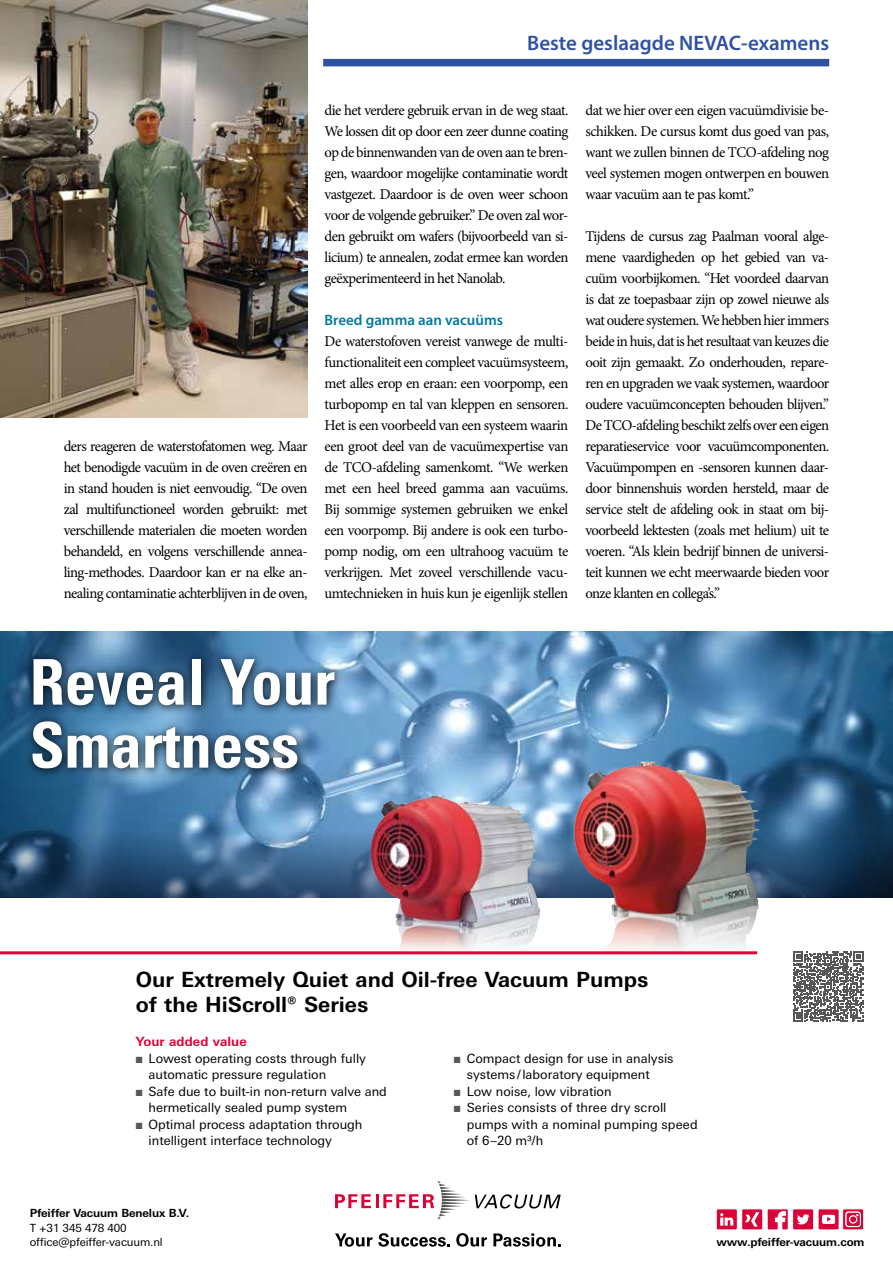
<style>
.page{position:relative;width:893px;height:1263px;background:#fff}
.page>*{position:absolute;margin:0;border:0;box-sizing:border-box;transform-origin:0 0}
.t1{font:700 condensed 63px/63px "Univers LT";color:#fff}
.t2{font:700 21px/25.5px "Univers Next W1 G";color:#000}
.t3{font:600 21px "Myriad Pro";color:#2f52a0}
.t4{font:15px/21px "Minion Pro";letter-spacing:-.04em;color:#000;text-align:justify}
.t5{font:600 15px "Myriad Pro";color:#0079a1}
.t6{font:12.75px/16.5px "Univers Next W1 G";color:#000}
.t7{font:700 12.75px "Univers Next W1 G";letter-spacing:.01em;color:#d80437}
.t8{font:700 11.25px "Univers Next W1 G";letter-spacing:-.01em;color:#000}
.t9{font:11.25px/14.2px "Univers Next W1 G";letter-spacing:-.01em;color:#000}
.s1{color:#575756}
</style>
<div class="page">
<div style="left:323px;top:59px;width:506px;height:7px;background:#2f52a0"></div>
<img style="left:0;top:631px;width:893px;height:200px">
<div style="left:24px;top:651px;width:321px;height:128px;background:#000;opacity:.9"></div>
<svg style="left:0;top:831px;width:893px;height:66px;background:#30557a"></svg>
<svg style="left:335px;top:1194px;width:36px;height:14px"></svg>
<hr style="left:376px;top:1194px;width:3px;height:14px;background:#d80437">
<svg style="left:383px;top:1181px;width:178px;height:38px"></svg>
<svg style="left:335px;top:1233px;width:37px;height:14px"></svg>
<svg style="left:378px;top:1233px;width:72px;height:14px"></svg>
<svg style="left:456px;top:1233px;width:31px;height:14px"></svg>
<svg style="left:493px;top:1233px;width:68px;height:14px"></svg>
<svg style="left:843px;top:1209px;width:21px;height:21px"></svg>
<div style="left:842px;top:1208px;width:22px;height:22px;border:1px solid #fff;border-radius:2px"></div>
<svg style="left:845px;top:1211px;width:16px;height:16px"></svg>
<svg style="left:847px;top:1213px;width:13px;height:13px"></svg>
<div style="left:793px;top:1209px;width:21px;height:21px;background:#d80437;border-radius:2px"></div>
<div style="left:792px;top:1208px;width:22px;height:22px;border:1px solid #fff;border-radius:2px"></div>
<svg style="left:797px;top:1214px;width:12px;height:11px"></svg>
<svg style="left:767px;top:1208px;width:22px;height:22px"></svg>
<div style="left:716px;top:1209px;width:21px;height:21px;background:#d80437;border-radius:2px"></div>
<div style="left:716px;top:1208px;width:22px;height:22px;border:1px solid #fff;border-radius:2px"></div>
<svg style="left:720px;top:1213px;width:13px;height:12px"></svg>
<div style="left:742px;top:1209px;width:21px;height:21px;background:#d80437;border-radius:2px"></div>
<div style="left:741px;top:1208px;width:22px;height:22px;border:1px solid #fff;border-radius:2px"></div>
<svg style="left:745px;top:1212px;width:14px;height:14px"></svg>
<div style="left:818px;top:1209px;width:21px;height:21px;background:#d80437;border-radius:2px"></div>
<div style="left:818px;top:1208px;width:21px;height:22px;border:1px solid #fff;border-radius:2px"></div>
<svg style="left:822px;top:1215px;width:13px;height:9px"></svg>
<svg style="left:850px;top:1214px;width:8px;height:8px"></svg>
<svg style="left:793px;top:951px;width:70px;height:71px"></svg>
<img style="left:573px;top:762px;width:187px;height:153px">
<svg style="left:604px;top:915px;width:154px;height:39px"></svg>
<img style="left:369px;top:795px;width:171px;height:131px">
<svg style="left:398px;top:926px;width:139px;height:24px"></svg>
<hr style="left:0;top:951px;width:757px;height:3px;background:#d80437">
<img style="left:0;top:0;width:307px;height:417px">
<h2 class="t3" style="left:527px;top:30px;width:303px">Beste geslaagde NEVAC-examens</h2>
<p class="t4" style="left:64px;top:435px;width:245px">ders reageren de waterstofatomen weg. Maar het benodigde vacuüm in de oven creëren en in stand houden is niet eenvoudig. “De oven zal multifunctioneel worden gebruikt: met verschillende materialen die moeten worden behandeld, en volgens verschillende annea&shy;ling-methodes. Daardoor kan er na elke an&shy;nealing contaminatie achterblijven in de oven,</p>
<p class="t4" style="left:325px;top:99px;width:245px">die het verdere gebruik ervan in de weg staat.<br>We lossen dit op door een zeer dunne coating op de binnenwanden van de oven aan te bren&shy;gen, waardoor mogelijke contaminatie wordt vastgezet. Daardoor is de oven weer schoon voor de volgende gebruiker.” De oven zal wor&shy;den gebruikt om wafers (bijvoorbeeld van si&shy;licium) te annealen, zodat ermee kan worden geëxperimenteerd in het Nanolab.</p>
<p class="t5" style="left:325px;top:310px;width:180px">Breed gamma aan vacuüms</p>
<p class="t4" style="left:325px;top:330px;width:245px">De waterstofoven vereist vanwege de multi&shy;functionaliteit een compleet vacuümsysteem, met alles erop en eraan: een voorpomp, een turbopomp en tal van kleppen en sensoren.<br>Het is een voorbeeld van een systeem waarin een groot deel van de vacuümexpertise van de TCO-afdeling samenkomt. “We werken met een heel breed gamma aan vacuüms.<br>Bij sommige systemen gebruiken we enkel een voorpomp. Bij andere is ook een turbo&shy;pomp nodig, om een ultrahoog vacuüm te verkrijgen. Met zoveel verschillende vacu&shy;ümtechnieken in huis kun je eigenlijk stellen</p>
<p class="t4" style="left:585px;top:99px;width:245px">dat we hier over een eigen vacuümdivisie be&shy;schikken. De cursus komt dus goed van pas, want we zullen binnen de TCO-afdeling nog veel systemen mogen ontwerpen en bouwen waar vacuüm aan te pas komt.”</p>
<p class="t4" style="left:585px;top:225px;width:245px">Tijdens de cursus zag Paalman vooral alge&shy;mene vaardigheden op het gebied van va&shy;cuüm voorbijkomen. “Het voordeel daarvan is dat ze toepasbaar zijn op zowel nieuwe als wat oudere systemen. We hebben hier immers beide in huis, dat is het resultaat van keuzes die ooit zijn gemaakt. Zo onderhouden, repare&shy;ren en upgraden we vaak systemen, waardoor oudere vacuümconcepten behouden blijven.” De TCO-afdeling beschikt zelfs over een eigen reparatieservice voor vacuümcomponenten.<br>Vacuümpompen en -sensoren kunnen daar&shy;door binnenshuis worden hersteld, maar de service stelt de afdeling ook in staat om bij&shy;voorbeeld lektesten (zoals met helium) uit te voeren. “Als klein bedrijf binnen de universi&shy;teit kunnen we echt meerwaarde bieden voor onze klanten en collega’s.”</p>
<h1 class="t1" style="left:30px;top:650px;width:307px">Reveal Your<br>Smartness</h1>
<h2 class="t2" style="left:136px;top:966px;width:514px">Our Extremely Quiet and Oil-free Vacuum Pumps of the HiScroll® Series</h2>
<p class="t7" style="left:136px;top:1034px;width:113px">Your added value</p>
<p class="t6" style="left:149px;top:1050px;width:219px;text-indent:-13px"><span class="s1">■</span> Lowest operating costs through fully automatic pressure regulation</p>
<p class="t6" style="left:149px;top:1083px;width:240px;text-indent:-13px"><span class="s1">■</span> Safe due to built-in non-return valve and hermetically sealed pump system</p>
<p class="t6" style="left:149px;top:1116px;width:215px;text-indent:-13px"><span class="s1">■</span> Optimal process adaptation through intelligent interface technology</p>
<p class="t6" style="left:467px;top:1050px;width:208px;text-indent:-13px"><span class="s1">■</span> Compact design for use in analysis systems /laboratory equipment</p>
<p class="t6" style="left:454px;top:1083px;width:159px"><span class="s1">■</span> Low noise, low vibration</p>
<p class="t6" style="left:467px;top:1099px;width:233px;text-indent:-13px"><span class="s1">■</span> Series consists of three dry scroll pumps with a nominal pumping speed of 6–20 m3/h</p>
<p class="t8" style="left:30px;top:1207px;width:161px">Pfeiffer Vacuum Benelux B.V.</p>
<p class="t9" style="left:30px;top:1220px;width:135px">T +31 345 478 400 office@pfeiffer-vacuum.nl</p>
<p class="t8" style="left:716px;top:1235px;width:150px">www.pfeiffer-vacuum.com</p>
</div>
